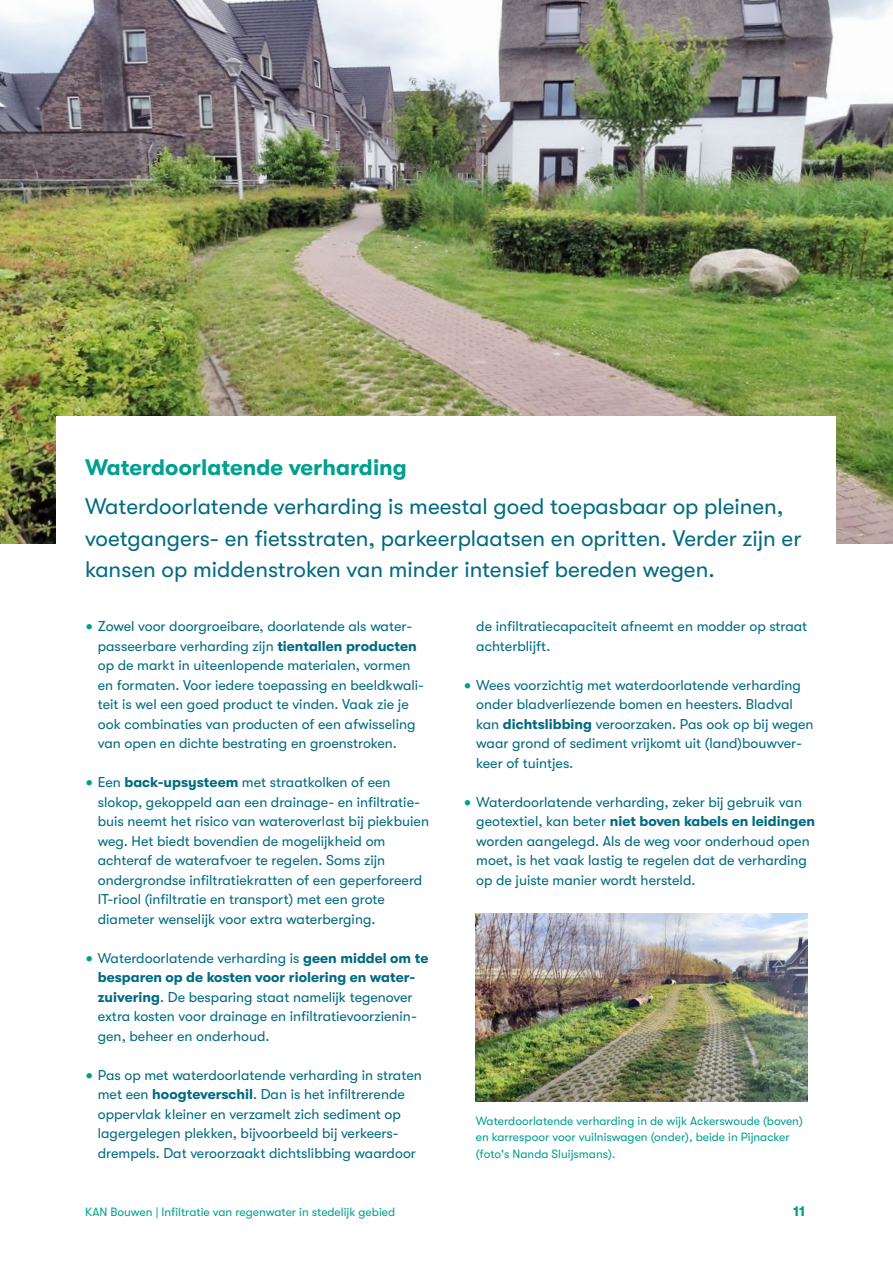
<style>
.page{position:relative;width:893px;height:1263px;background:#fff}
.page>*{position:absolute;margin:0;border:0;box-sizing:border-box;transform-origin:0 0}
.t1{font:22.5px/31.5px "GT Walsheim Pro";color:#006b82}
.t2{font:700 22.5px "GT Walsheim Pro";color:#00a08f}
.t3{font:14.25px/19.5px "GT Walsheim Pro";color:#006b82}
.t4{font:700 14.25px "GT Walsheim Pro";color:#00a08f}
.t5{font:12px/16.5px "GT Walsheim Pro";color:#00a08f}
.s1{font-size:23.25px;color:#00a08f}
.s2{font-weight:700}
</style>
<div class="page">
<img style="left:0;top:0;width:893px;height:543px">
<div style="left:57px;top:417px;width:779px;height:749px;background:#fff"></div>
<img style="left:476px;top:913px;width:332px;height:188px">
<h1 class="t2" style="left:85px;top:455px;width:323px">Waterdoorlatende verharding</h1>
<h1 class="t1" style="left:85px;top:491px;width:718px">Waterdoorlatende verharding is meestal goed toepasbaar op pleinen, voetgangers- en fietsstraten, parkeerplaatsen en opritten. Verder zijn er kansen op middenstroken van minder intensief bereden wegen.</h1>
<p class="t3" style="left:98px;top:617px;width:328px;text-indent:-13px"><span class="s1">•</span> Zowel voor doorgroeibare, doorlatende als water&shy;passeerbare verharding zijn <span class="s2">tientallen producten </span>op de markt in uiteenlopende materialen, vormen en formaten. Voor iedere toepassing en beeldkwali&shy;teit is wel een goed product te vinden. Vaak zie je ook combinaties van producten of een afwisseling van open en dichte bestrating en groenstroken.</p>
<p class="t3" style="left:98px;top:773px;width:333px;text-indent:-13px"><span class="s1">•</span> Een <span class="s2">back-upsysteem</span> met straatkolken of een slokop, gekoppeld aan een drainage- en infiltratie&shy;buis neemt het risico van wateroverlast bij piekbuien weg. Het biedt bovendien de mogelijkheid om achteraf de waterafvoer te regelen. Soms zijn ondergrondse infiltratiekratten of een geperforeerd IT-riool (infiltratie en transport) met een grote diameter wenselijk voor extra waterberging.</p>
<p class="t3" style="left:98px;top:948px;width:332px;text-indent:-13px"><span class="s1">•</span> Waterdoorlatende verharding is <span class="s2">geen middel om te besparen op de kosten voor riolering en water&shy;zuivering</span>. De besparing staat namelijk tegenover extra kosten voor drainage en infiltratievoorzienin&shy;gen, beheer en onderhoud.</p>
<p class="t3" style="left:98px;top:1065px;width:325px;text-indent:-13px"><span class="s1">•</span> Pas op met waterdoorlatende verharding in straten met een <span class="s2">hoogteverschil</span>. Dan is het infiltrerende oppervlak kleiner en verzamelt zich sediment op lagergelegen plekken, bijvoorbeeld bij verkeers&shy;drempels. Dat veroorzaakt dichtslibbing waardoor</p>
<p class="t3" style="left:476px;top:616px;width:333px">de infiltratiecapaciteit afneemt en modder op straat achterblijft.</p>
<p class="t3" style="left:476px;top:675px;width:339px;text-indent:-13px"><span class="s1">•</span> Wees voorzichtig met waterdoorlatende verharding onder bladverliezende bomen en heesters. Bladval kan <span class="s2">dichtslibbing</span> veroorzaken. Pas ook op bij wegen waar grond of sediment vrijkomt uit (land)bouwver&shy;keer of tuintjes.</p>
<p class="t3" style="left:476px;top:792px;width:340px;text-indent:-13px"><span class="s1">•</span> Waterdoorlatende verharding, zeker bij gebruik van geotextiel, kan beter <span class="s2">niet boven kabels en leidingen </span>worden aangelegd. Als de weg voor onderhoud open moet, is het vaak lastig te regelen dat de verharding op de juiste manier wordt hersteld.</p>
<p class="t5" style="left:476px;top:1112px;width:328px">Waterdoorlatende verharding in de wijk Ackerswoude (boven) en karrespoor voor vuilniswagen (onder), beide in Pijnacker (foto's Nanda Sluijsmans).</p>
<p class="t5" style="left:85px;top:1204px;width:312px">KAN Bouwen | Infiltratie van regenwater in stedelijk gebied</p>
<p class="t4" style="left:793px;top:1203px;width:14px">11</p>
</div>
